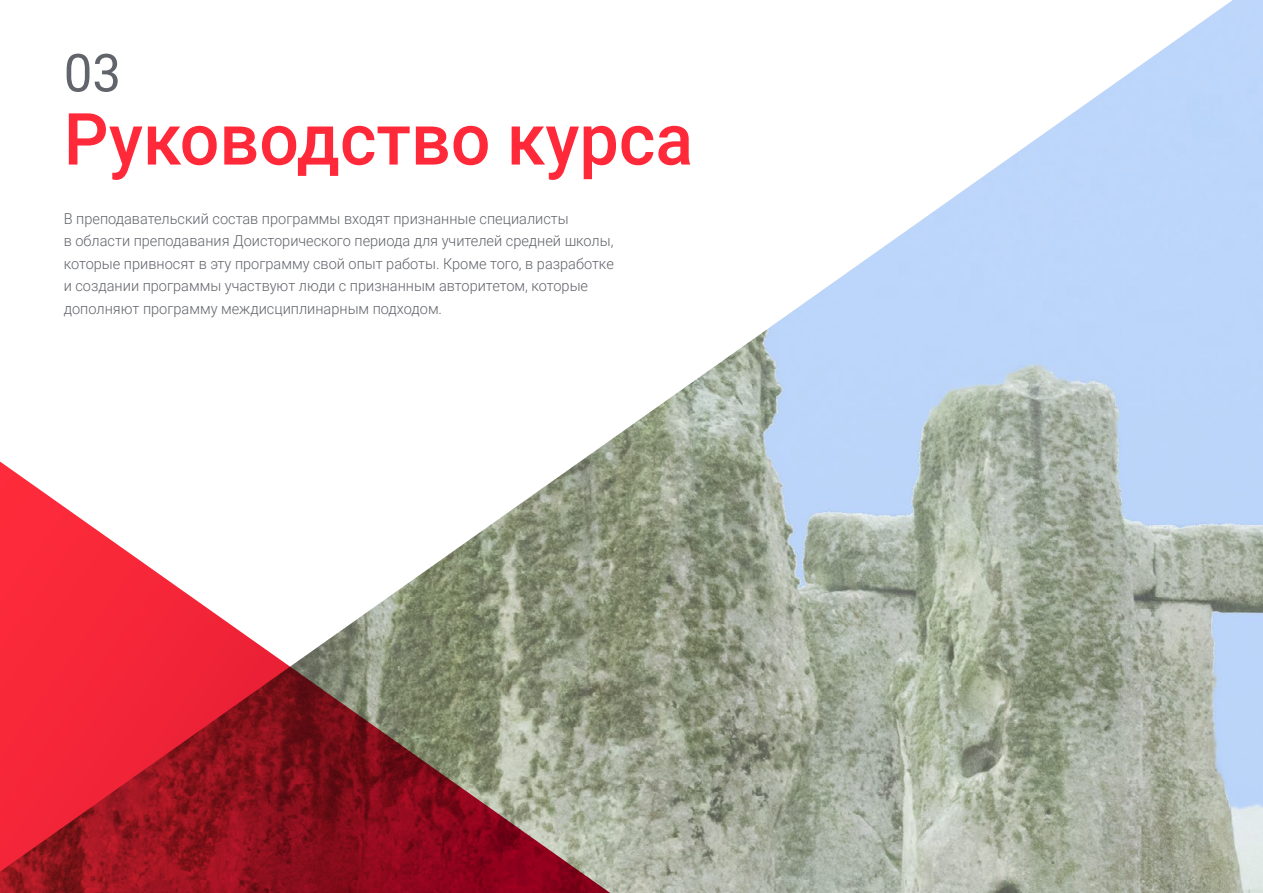
<style>
.page{position:relative;width:1263px;height:893px;background:#fff}
.page>*{position:absolute;margin:0;border:0;box-sizing:border-box;transform-origin:0 0}
.t1{font:500 72px "Roboto";color:#ff293a}
.t2{font:52.5px "Roboto";color:#61646a}
.t3{font:300 15px/22.5px "Roboto";color:#61646a}
</style>
<div class="page">
<img style="left:602px;top:0;width:661px;height:893px">
<svg style="left:0;top:446px;width:640px;height:447px"></svg>
<h2 class="t2" style="left:64px;top:36px;width:59px">03</h2>
<h1 class="t1" style="left:64px;top:89px;width:631px">Руководство курса</h1>
<p class="t3" style="left:64px;top:207px;width:552px">В преподавательский состав программы входят признанные специалисты<br>в области преподавания Доисторического периода для учителей средней школы, которые привносят в эту программу свой опыт работы. Кроме того, в разработке и создании программы участвуют люди с признанным авторитетом, которые дополняют программу междисциплинарным подходом.</p>
</div>
